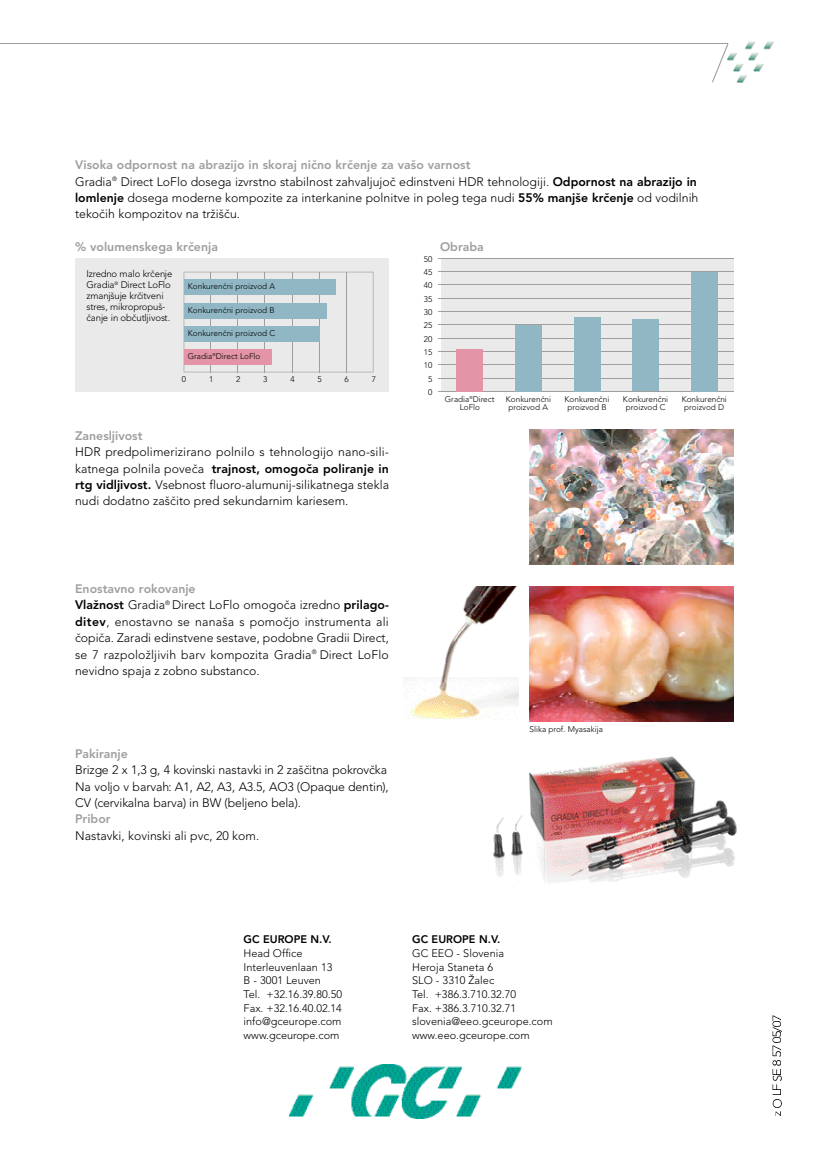
<style>
.page{position:relative;width:815px;height:1158px;background:#fff}
.page>*{position:absolute;margin:0;border:0;box-sizing:border-box;transform-origin:0 0}
.t1{font:300 12.3px/16.4px "Avenir";color:#000}
.t2{font:800 12.3px "Avenir";color:#9d9e9e}
.t3{font:300 10.95px/13.6px "Avenir";color:#000}
.t4{font:800 10.95px "Avenir";color:#000}
.t5{font:300 9.6px/10.9px "Avenir";letter-spacing:-.005em;color:#000}
.t6{font:300 8.25px/13.4px "Avenir";color:#000;text-align:center}
.s1{font-weight:800;color:#9d9e9e}
.s2{font-weight:800}
</style>
<div class="page">
<img style="left:289px;top:1064px;width:232px;height:54px">
<hr style="left:0;top:43px;width:728px;height:1px;background:#9d9e9e">
<img style="left:728px;top:42px;width:45px;height:41px">
<svg style="left:712px;top:44px;width:16px;height:39px"></svg>
<svg style="left:772px;top:1015px;width:8px;height:100px"></svg>
<img style="left:529px;top:430px;width:204px;height:135px">
<img style="left:403px;top:586px;width:115px;height:133px">
<img style="left:529px;top:586px;width:204px;height:135px">
<img style="left:493px;top:756px;width:244px;height:128px">
<div style="left:440px;top:258px;width:293px;height:133px;background:#eaeaea"></div>
<hr style="left:437px;top:258px;width:296px;height:1px;background:#9d9e9e">
<hr style="left:437px;top:271px;width:296px;height:1px;background:#9d9e9e">
<hr style="left:437px;top:284px;width:296px;height:1px;background:#9d9e9e">
<hr style="left:437px;top:298px;width:296px;height:1px;background:#9d9e9e">
<hr style="left:437px;top:311px;width:296px;height:1px;background:#9d9e9e">
<hr style="left:437px;top:324px;width:296px;height:1px;background:#9d9e9e">
<hr style="left:437px;top:338px;width:296px;height:1px;background:#9d9e9e">
<hr style="left:437px;top:351px;width:296px;height:1px;background:#9d9e9e">
<hr style="left:437px;top:364px;width:296px;height:1px;background:#9d9e9e">
<hr style="left:437px;top:378px;width:296px;height:1px;background:#9d9e9e">
<hr style="left:437px;top:391px;width:296px;height:1px;background:#9d9e9e">
<div style="left:456px;top:349px;width:27px;height:42px;background:#e394a6"></div>
<div style="left:515px;top:325px;width:26px;height:66px;background:#91b7c5"></div>
<div style="left:573px;top:317px;width:27px;height:74px;background:#91b7c5"></div>
<div style="left:632px;top:319px;width:26px;height:72px;background:#91b7c5"></div>
<div style="left:690px;top:272px;width:27px;height:119px;background:#91b7c5"></div>
<div style="left:75px;top:258px;width:314px;height:133px;background:#eaeaea"></div>
<svg style="left:183px;top:272px;width:190px;height:100px"></svg>
<hr style="left:210px;top:272px;width:1px;height:100px;background:#9d9e9e">
<hr style="left:237px;top:272px;width:1px;height:100px;background:#9d9e9e">
<hr style="left:264px;top:272px;width:1px;height:100px;background:#9d9e9e">
<hr style="left:292px;top:272px;width:1px;height:100px;background:#9d9e9e">
<hr style="left:318px;top:272px;width:1px;height:100px;background:#9d9e9e">
<hr style="left:346px;top:272px;width:1px;height:100px;background:#9d9e9e">
<div style="left:184px;top:279px;width:151px;height:16px;background:#91b7c5"></div>
<div style="left:184px;top:303px;width:142px;height:15px;background:#91b7c5"></div>
<div style="left:184px;top:326px;width:135px;height:15px;background:#91b7c5"></div>
<div style="left:184px;top:349px;width:87px;height:16px;background:#e394a6"></div>
<p class="t1" style="left:75px;top:158px;width:624px"><span class="s1">Visoka odpornost na abrazijo in skoraj niËno krËenje za vaπo varnost<br></span>Gradia<sup>®</sup> Direct LoFlo dosega izvrstno stabilnost zahvaljujoË edinstveni HDR tehnologiji. <span class="s2">Odpornost na abrazijo in lomlenje</span> dosega moderne kompozite za interkanine polnitve in poleg tega nudi <span class="s2">55% manjπe krËenje</span> od vodilnih tekoËih kompozitov na træiπËu.</p>
<p class="t2" style="left:75px;top:242px;width:144px">% volumenskega krËenja</p>
<p class="t2" style="left:440px;top:242px;width:45px">Obraba</p>
<p class="t6" style="left:424px;top:253px;width:10px">50<br>45<br>40<br>35<br>30<br>25<br>20<br>15<br>10<br>5<br>0</p>
<p class="t5" style="left:87px;top:269px;width:87px">Iz redno malo krËenje<br>G ra d ia<sup>®</sup> D irect LoFlo zmanjπuje krËitveni<br>s tres, mikro p ro p u π -<br>Ëanje in obËutljivost.</p>
<p class="t6" style="left:188px;top:280px;width:89px">KonkurenËni proizvod A</p>
<p class="t6" style="left:188px;top:304px;width:88px">KonkurenËni proizvod B</p>
<p class="t6" style="left:188px;top:327px;width:89px">KonkurenËni proizvod C</p>
<p class="t6" style="left:188px;top:350px;width:74px">Gradia<sup>®</sup>Direct LoFlo</p>
<p class="t6" style="left:182px;top:373px;width:6px">0</p>
<p class="t6" style="left:209px;top:373px;width:6px">1</p>
<p class="t6" style="left:236px;top:373px;width:6px">2</p>
<p class="t6" style="left:263px;top:373px;width:6px">3</p>
<p class="t6" style="left:290px;top:373px;width:6px">4</p>
<p class="t6" style="left:317px;top:373px;width:6px">5</p>
<p class="t6" style="left:344px;top:373px;width:6px">6</p>
<p class="t6" style="left:372px;top:373px;width:6px">7</p>
<p class="t6" style="left:445px;top:396px;width:51px;line-height:8.2px">Gradia<sup>®</sup>Direct<br>LoFlo</p>
<p class="t6" style="left:505px;top:396px;width:47px;line-height:8.2px">KonkurenËni proizvod A</p>
<p class="t6" style="left:564px;top:396px;width:46px;line-height:8.2px">KonkurenËni proizvod B</p>
<p class="t6" style="left:622px;top:396px;width:47px;line-height:8.2px">KonkurenËni proizvod C</p>
<p class="t6" style="left:681px;top:396px;width:47px;line-height:8.2px">KonkurenËni proizvod D</p>
<p class="t2" style="left:75px;top:430px;width:69px">Zanesljivost</p>
<p class="t1" style="left:75px;top:445px;width:315px;text-align:justify">HDR predpolimerizirano polnilo s tehnologijo nano-sili&shy;katnega polnila poveËa <span class="s2">trajnost, omogoËa poliranje in rtg vidljivost.</span> Vsebnost fluoro-alumunij-silikatnega stekla nudi dodatno zaπËito pred sekundarnim kariesem.</p>
<p class="t1" style="left:75px;top:581px;width:315px"><span class="s1">Enostavno rokovanje<br></span><span class="s2">Vlaænost</span> Gradia<sup>®</sup> Direct LoFlo omogoËa izredno <span class="s2">prilago&shy;ditev</span>, enostavno se nanaπa s pomoËjo instrumenta ali ËopiËa. Zaradi edinstvene sestave, podobne Gradii Direct, se 7 razpoloæljivih barv kompozita Gradia<sup>®</sup> Direct LoFlo nevidno spaja z zobno substanco.</p>
<p class="t2" style="left:75px;top:748px;width:54px">Pakiranje</p>
<p class="t1" style="left:75px;top:762px;width:315px">Brizge 2 x 1,3 g, 4 kovinski nastavki in 2 zaπËitna pokro v Ë k a<br>Na voljo v barvah: A1, A2, A3, A3.5, AO3 (Opaque dentin),<br>CV (cervikalna barva) in BW (beljeno bela).</p>
<p class="t2" style="left:75px;top:813px;width:37px">Pribor</p>
<p class="t1" style="left:75px;top:828px;width:185px">Nastavki, kovinski ali pvc, 20 kom.</p>
<p class="t6" style="left:529px;top:723px;width:75px">Slika prof. Myasakija</p>
<p class="t4" style="left:243px;top:934px;width:90px">GC EUROPE N.V.</p>
<p class="t3" style="left:243px;top:947px;width:100px">Head Office<br>Interleuvenlaan 13<br>B - 3001 Leuven<br>Tel. +32.16.39.80.50<br>Fax. +32.16.40.02.14 info@gceurope.com www.gceurope.com</p>
<p class="t4" style="left:412px;top:934px;width:90px">GC EUROPE N.V.</p>
<p class="t3" style="left:412px;top:947px;width:142px">GC EEO - Slovenia<br>Heroja Staneta 6<br>SLO - 3310 Æalec<br>Tel. +386.3.710.32.70<br>Fax. +386.3.710.32.71 slovenia@eeo.gceurope.com www.eeo.gceurope.com</p>
</div>
